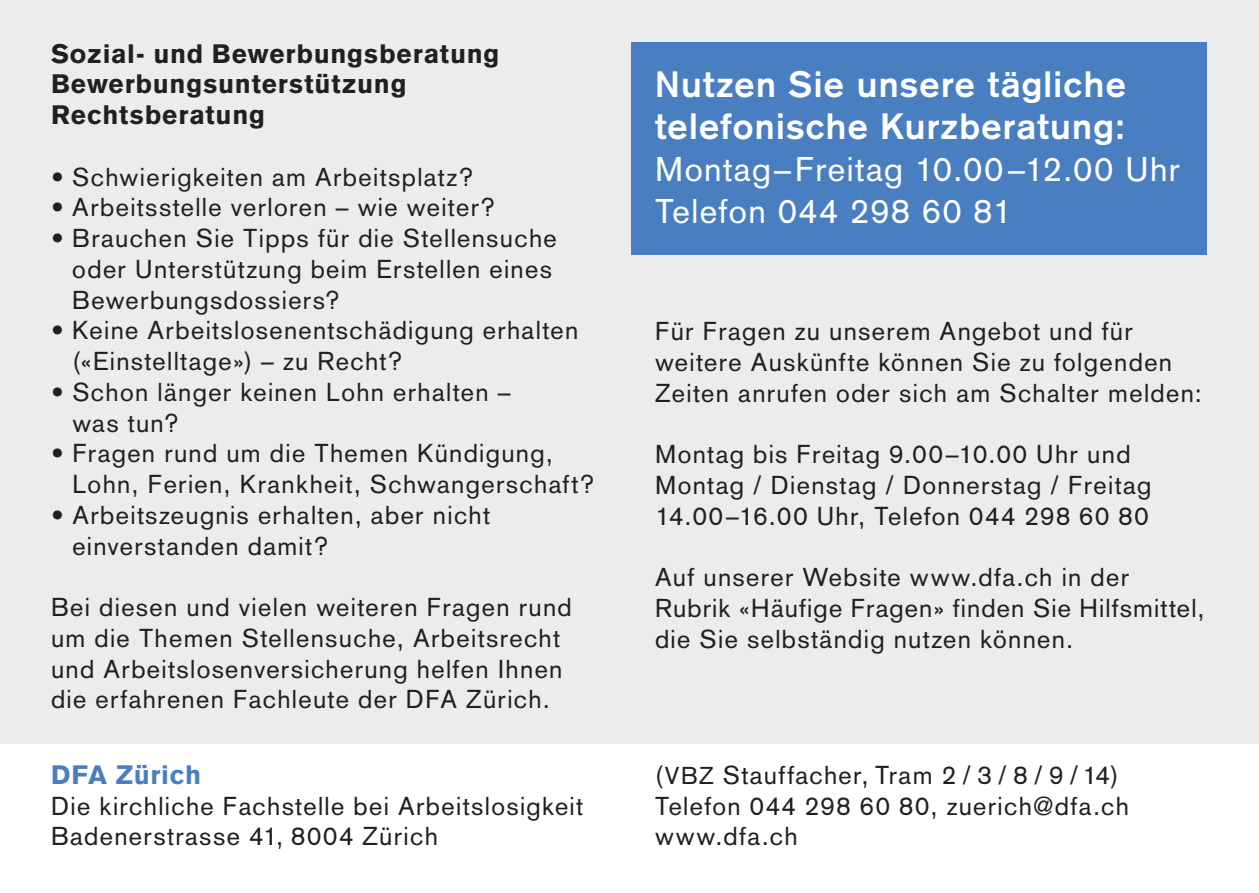
<style>
.page{position:relative;width:1259px;height:893px;background:#fff}
.page>*{position:absolute;margin:0;border:0;box-sizing:border-box;transform-origin:0 0}
.t1{font:700 36px/42px "Basic Commercial";letter-spacing:.035em;color:#fff}
.t2{font:33.6px/42px "Basic Commercial";letter-spacing:.04em;color:#fff}
.t3{font:900 26.4px/30.6px "Basic Commercial";letter-spacing:.025em;color:#231f20}
.t4{font:900 26.4px "Basic Commercial";letter-spacing:.025em;color:#497fc1}
.t5{font:25.5px/30.9px "Basic Commercial";letter-spacing:.055em;color:#231f20}
.s1{font-size:24px}
</style>
<div class="page">
<div style="left:0;top:0;width:1259px;height:743px;background:#ececee"></div>
<div style="left:631px;top:43px;width:575px;height:212px;background:#497fc1"></div>
<p class="t3" style="left:51px;top:38px;width:450px">Sozial- und Bewerbungsberatung<br>Bewerbungsunterstützung<br>Rechtsberatung</p>
<p class="t5" style="left:51px;top:161px;width:424px">• Schwierigkeiten am Arbeitsplatz?</p>
<p class="t5" style="left:51px;top:192px;width:446px">• Arbeitsstelle verloren – wie weiter?</p>
<p class="t5" style="left:72px;top:223px;width:486px;text-indent:-21px">• Brauchen Sie Tipps für die Stellensuche oder Unterstützung beim Erstellen eines<br>Bewerbungsdossiers?</p>
<p class="t5" style="left:72px;top:315px;width:507px;text-indent:-21px">• Keine Arbeitslosenentschädigung erhalten («Einstelltage») – zu Recht?</p>
<p class="t5" style="left:72px;top:376px;width:440px;text-indent:-21px">• Schon länger keinen Lohn erhalten – was tun?</p>
<p class="t5" style="left:72px;top:438px;width:524px;text-indent:-21px">• Fragen rund um die Themen Kündigung,<br>Lohn, Ferien, Krankheit, Schwangerschaft?</p>
<p class="t5" style="left:72px;top:500px;width:419px;text-indent:-21px">• Arbeitszeugnis erhalten, aber nicht einverstanden damit?</p>
<p class="t5" style="left:51px;top:592px;width:522px">Bei diesen und vielen weiteren Fragen rund um die Themen Stellensuche, Arbeitsrecht und Arbeitslosenversicherung helfen Ihnen die erfahrenen Fachleute der DFA Zürich.</p>
<p class="t4" style="left:51px;top:759px;width:152px">DFA Zürich</p>
<p class="t5" style="left:51px;top:790px;width:534px">Die kirchliche Fachstelle bei Arbeitslosigkeit<br>Badenerstrasse 41, 8004 Zürich</p>
<h1 class="t1" style="left:655px;top:63px;width:472px">Nutzen Sie unsere tägliche telefonische Kurzberatung:</h1>
<h2 class="t2" style="left:655px;top:148px;width:526px">Montag–Freitag 10.00–12.00 Uhr<br>Telefon 044 298 60 81</h2>
<p class="t5" style="left:655px;top:316px;width:548px">Für Fragen zu unserem Angebot und für weitere Auskünfte können Sie zu folgenden<br>Zeiten anrufen oder sich am Schalter melden:</p>
<p class="t5" style="left:655px;top:439px;width:498px">Montag bis Freitag 9.00–10.00 Uhr und<br>Montag / Dienstag / Donnerstag / Freitag<br>14.00–16.00 Uhr, Telefon 044 298 60 80</p>
<p class="t5" style="left:655px;top:562px;width:551px">Auf unserer Website www.dfa.ch in der<br>Rubrik «Häufige Fragen» finden Sie Hilfsmittel, die Sie selbständig nutzen können.</p>
<p class="t5" style="left:655px;top:759px;width:475px">(<span class="s1">VBZ</span> Stauffacher, Tram 2 / 3 / 8 / 9 / 14)<br>Telefon 044 298 60 80, zuerich@dfa.ch www.dfa.ch</p>
</div>
